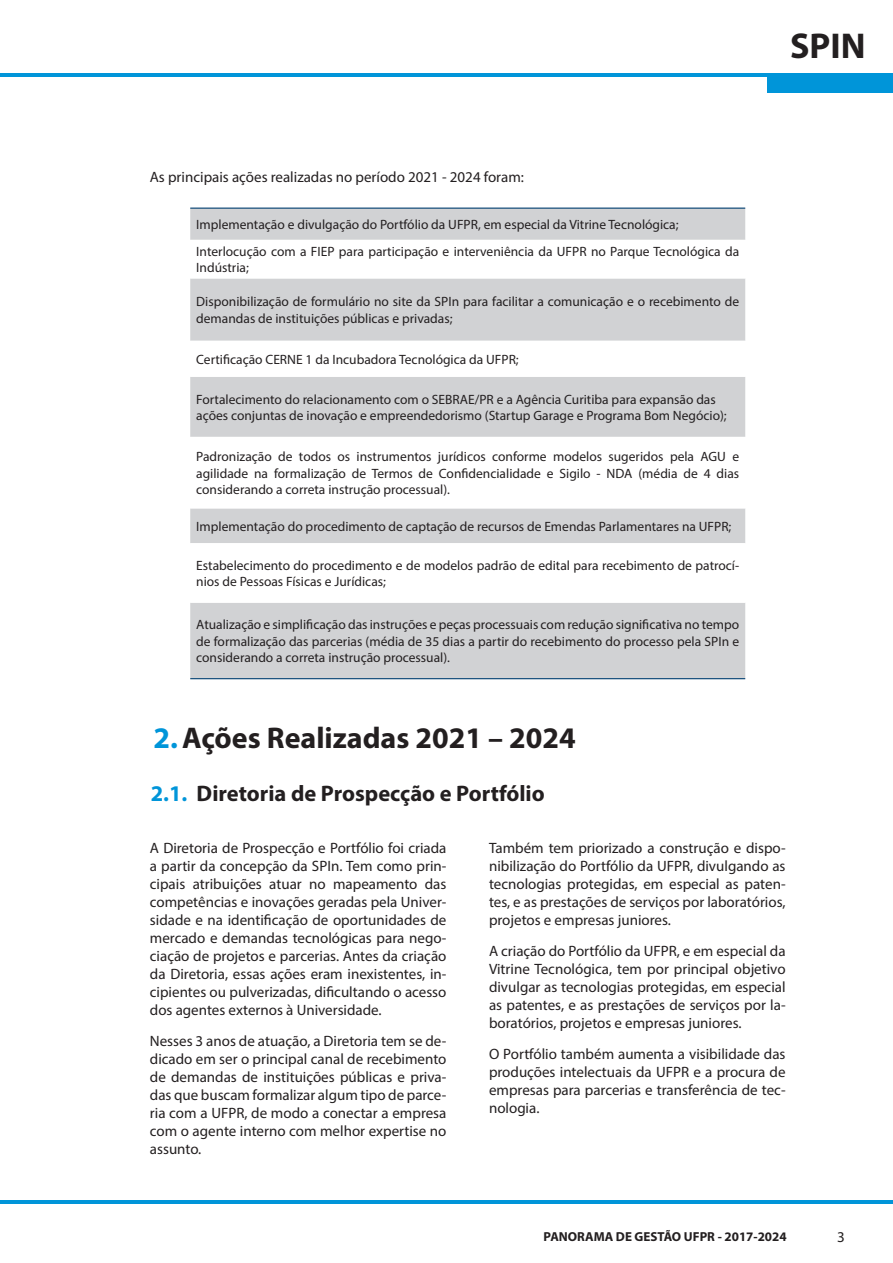
<style>
.page{position:relative;width:893px;height:1263px;background:#fff}
.page>*{position:absolute;margin:0;border:0;box-sizing:border-box;transform-origin:0 0}
.t1{font:700 36px "Myriad Pro";color:#231f20}
.tit_dir{font:700 30px "Myriad Pro";color:#231f20}
.subtitulo{font:700 22.5px "Myriad Pro";color:#231f20}
.tx_corpo{font:15px/18px "Myriad Pro";color:#231f20;text-align:justify}
.tx_corpo-2{font:13.5px/16.5px "Myriad Pro";color:#231f20}
.t2{font:700 13.05px "Myriad Pro";color:#231f20}
.s1{color:#0095d9}
</style>
<div class="page">
<div style="left:767px;top:76px;width:126px;height:17px;background:#0095d9"></div>
<hr style="left:0;top:73px;width:893px;height:4px;background:#0095d9">
<hr style="left:0;top:1200px;width:893px;height:3px;background:#0095d9">
<div style="left:190px;top:209px;width:555px;height:469px;background:#d1d2d4"></div>
<svg style="left:190px;top:240px;width:555px;height:363px"></svg>
<hr style="left:190px;top:678px;width:555px;height:1px;background:#003f70">
<hr style="left:190px;top:208px;width:555px;height:1px;background:#003f70">
<p class="tx_corpo" style="left:150px;top:167px;width:376px">As principais ações realizadas no período 2021 - 2024 foram:</p>
<p class="tx_corpo-2" style="left:196px;top:216px;width:484px">Implementação e divulgação do Portfólio da UFPR, em especial da Vitrine Tecnológica;</p>
<p class="tx_corpo-2" style="left:196px;top:243px;width:544px">Interlocução com a FIEP para participação e interveniência da UFPR no Parque Tecnológica da<br>Indústria;</p>
<p class="tx_corpo-2" style="left:196px;top:293px;width:544px">Disponibilização de formulário no site da SPIn para facilitar a comunicação e o recebimento de demandas de instituições públicas e privadas;</p>
<p class="tx_corpo-2" style="left:196px;top:351px;width:324px">Certificação CERNE 1 da Incubadora Tecnológica da UFPR;</p>
<p class="tx_corpo-2" style="left:196px;top:391px;width:521px">Fortalecimento do relacionamento com o SEBRAE/PR e a Agência Curitiba para expansão das</p>
<p class="tx_corpo-2" style="left:196px;top:407px;width:532px">ações conjuntas de inovação e empreendedorismo (Startup Garage e Programa Bom Negócio);</p>
<p class="tx_corpo-2" style="left:196px;top:448px;width:544px;text-align:justify">Padronização de todos os instrumentos jurídicos conforme modelos sugeridos pela AGU e agilidade na formalização de Termos de Confidencialidade e Sigilo - NDA (média de 4 dias considerando a correta instrução processual).</p>
<p class="tx_corpo-2" style="left:196px;top:518px;width:537px">Implementação do procedimento de captação de recursos de Emendas Parlamentares na UFPR;</p>
<p class="tx_corpo-2" style="left:196px;top:557px;width:544px">Estabelecimento do procedimento e de modelos padrão de edital para recebimento de patrocí&shy;nios de Pessoas Físicas e Jurídicas;</p>
<p class="tx_corpo-2" style="left:196px;top:616px;width:544px;text-align:justify">Atualização e simplificação das instruções e peças processuais com redução significativa no tempo de formalização das parcerias (média de 35 dias a partir do recebimento do processo pela SPIn e considerando a correta instrução processual).</p>
<p class="tit_dir" style="left:154px;top:718px;width:424px"><span class="s1">2.</span>Ações Realizadas 2021 – 2024</p>
<p class="subtitulo" style="left:151px;top:779px;width:395px"><span class="s1">2.1.</span> Diretoria de Prospecção e Portfólio</p>
<h1 class="t1" style="left:790px;top:22px;width:77px">SPIN</h1>
<p class="tx_corpo" style="left:150px;top:839px;width:298px">A Diretoria de Prospecção e Portfólio foi criada a partir da concepção da SPIn. Tem como prin&shy;cipais atribuições atuar no mapeamento das competências e inovações geradas pela Univer&shy;sidade e na identificação de oportunidades de mercado e demandas tecnológicas para nego&shy;ciação de projetos e parcerias. Antes da criação da Diretoria, essas ações eram inexistentes, in&shy;cipientes ou pulverizadas, dificultando o acesso dos agentes externos à Universidade.</p>
<p class="tx_corpo" style="left:150px;top:1032px;width:298px">Nesses 3 anos de atuação, a Diretoria tem se de&shy;dicado em ser o principal canal de recebimento de demandas de instituições públicas e priva&shy;das que buscam formalizar algum tipo de parce&shy;ria com a UFPR, de modo a conectar a empresa com o agente interno com melhor expertise no assunto.</p>
<p class="tx_corpo" style="left:489px;top:839px;width:298px">Também tem priorizado a construção e dispo&shy;nibilização do Portfólio da UFPR, divulgando as tecnologias protegidas, em especial as paten&shy;tes, e as prestações de serviços por laboratórios, projetos e empresas juniores.</p>
<p class="tx_corpo" style="left:489px;top:942px;width:298px">A criação do Portfólio da UFPR, e em especial da Vitrine Tecnológica, tem por principal objetivo divulgar as tecnologias protegidas, em especial as patentes, e as prestações de serviços por la&shy;boratórios, projetos e empresas juniores.</p>
<p class="tx_corpo" style="left:489px;top:1044px;width:298px">O Portfólio também aumenta a visibilidade das produções intelectuais da UFPR e a procura de empresas para parcerias e transferência de tec&shy;nologia.</p>
<p class="t2" style="left:544px;top:1228px;width:245px">PANORAMA DE GESTÃO UFPR - 2017-2024</p>
<p class="tx_corpo" style="left:837px;top:1228px;width:9px">3</p>
</div>
